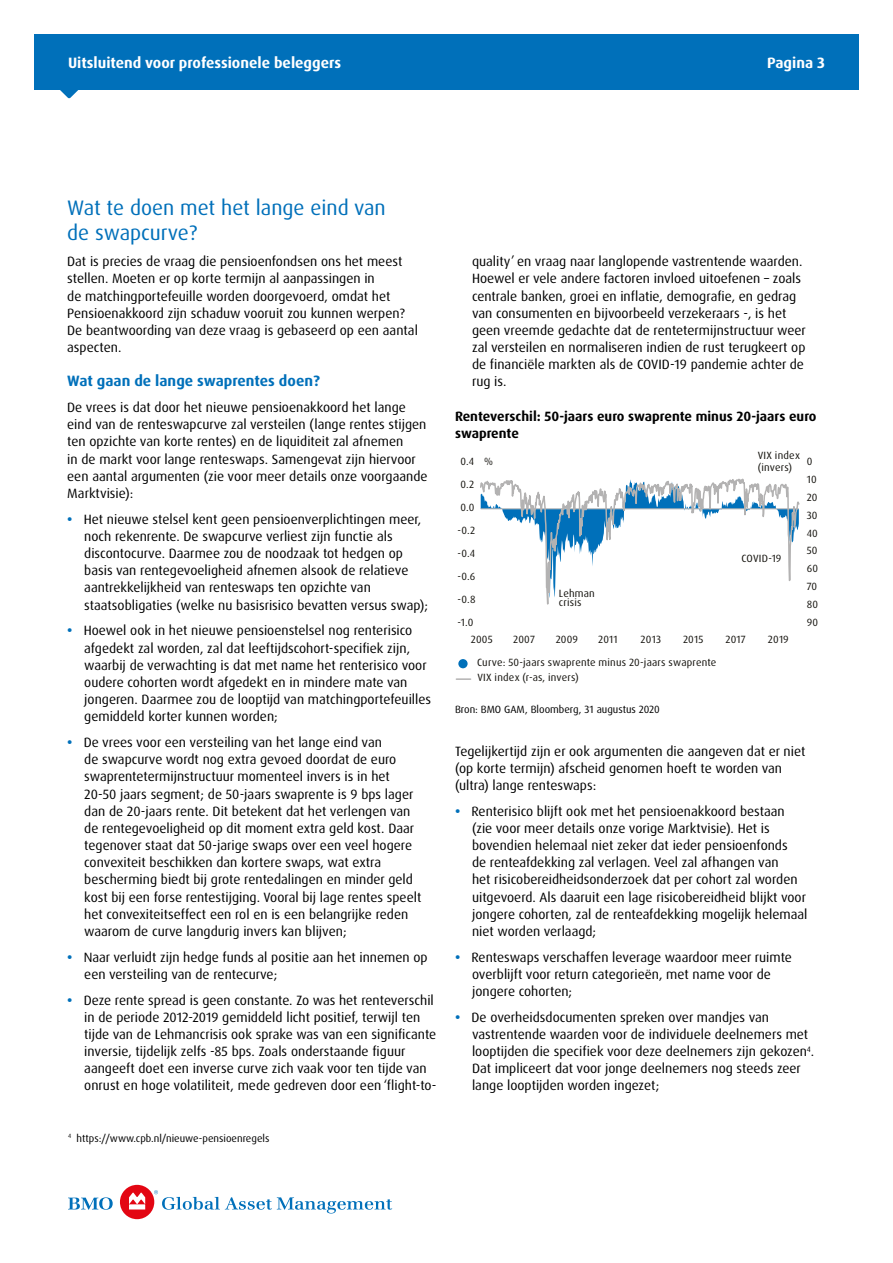
<style>
.page{position:relative;width:893px;height:1263px;background:#fff}
.page>*{position:absolute;margin:0;border:0;box-sizing:border-box;transform-origin:0 0}
.t1{font:21px/25.8px "Dax Pro";color:#0070ba}
.t2{font:700 15px "Dax Pro";color:#fff}
.t3{font:700 15px "Dax Pro";color:#0070ba}
.t4{font:13.5px/17.1px "Dax Pro";color:#000}
.t5{font:700 13.5px/17.1px "Dax Pro";color:#000}
.t6{font:10.5px/17.9px "Dax Pro";letter-spacing:.02em;color:#13110c}
.t7{font:10.5px "Dax Pro";color:#000}
.s1{font-weight:700;color:#0070ba}
</style>
<div class="page">
<div style="left:34px;top:34px;width:825px;height:56px;background:#0070ba"></div>
<svg style="left:60px;top:90px;width:18px;height:9px"></svg>
<svg style="left:68px;top:1197px;width:45px;height:13px"></svg>
<div style="left:120px;top:1185px;width:34px;height:34px;background:#e30613;border-radius:50%"></div>
<svg style="left:129px;top:1192px;width:16px;height:17px"></svg>
<svg style="left:154px;top:1190px;width:238px;height:23px"></svg>
<svg style="left:480px;top:478px;width:319px;height:127px"></svg>
<svg style="left:456px;top:678px;width:15px;height:2px"></svg>
<div style="left:458px;top:659px;width:10px;height:9px;background:#0070ba;border-radius:50%"></div>
<p class="t2" style="left:68px;top:53px;width:275px">Uitsluitend voor professionele beleggers</p>
<p class="t2" style="left:767px;top:53px;width:59px">Pagina 3</p>
<h1 class="t1" style="left:67px;top:195px;width:320px">Wat te doen met het lange eind van de swapcurve?</h1>
<p class="t4" style="left:67px;top:253px;width:352px">Dat is precies de vraag die pensioenfondsen ons het meest stellen. Moeten er op korte termijn al aanpassingen in<br>de matchingportefeuille worden doorgevoerd, omdat het Pensioenakkoord zijn schaduw vooruit zou kunnen werpen?<br>De beantwoording van deze vraag is gebaseerd op een aantal aspecten.</p>
<p class="t3" style="left:67px;top:371px;width:254px">Wat gaan de lange swaprentes doen?</p>
<p class="t4" style="left:67px;top:399px;width:362px">De vrees is dat door het nieuwe pensioenakkoord het lange eind van de renteswapcurve zal versteilen (lange rentes stijgen ten opzichte van korte rentes) en de liquiditeit zal afnemen<br>in de markt voor lange renteswaps. Samengevat zijn hiervoor een aantal argumenten (zie voor meer details onze voorgaande Marktvisie):</p>
<p class="t4" style="left:84px;top:511px;width:345px;text-indent:-17px"><span class="s1">•</span> Het nieuwe stelsel kent geen pensioenverplichtingen meer, noch rekenrente. De swapcurve verliest zijn functie als discontocurve. Daarmee zou de noodzaak tot hedgen op basis van rentegevoeligheid afnemen alsook de relatieve aantrekkelijkheid van renteswaps ten opzichte van staatsobligaties (welke nu basisrisico bevatten versus swap);</p>
<p class="t4" style="left:84px;top:622px;width:348px;text-indent:-17px"><span class="s1">•</span> Hoewel ook in het nieuwe pensioenstelsel nog renterisico afgedekt zal worden, zal dat leeftijdscohort-specifiek zijn, waarbij de verwachting is dat met name het renterisico voor oudere cohorten wordt afgedekt en in mindere mate van jongeren. Daarmee zou de looptijd van matchingportefeuilles gemiddeld korter kunnen worden;</p>
<p class="t4" style="left:84px;top:734px;width:339px;text-indent:-17px"><span class="s1">•</span> De vrees voor een versteiling van het lange eind van<br>de swapcurve wordt nog extra gevoed doordat de euro swaprentetermijnstructuur momenteel invers is in het 20-50 jaars segment; de 50-jaars swaprente is 9 bps lager dan de 20-jaars rente. Dit betekent dat het verlengen van de rentegevoeligheid op dit moment extra geld kost. Daar tegenover staat dat 50-jarige swaps over een veel hogere convexiteit beschikken dan kortere swaps, wat extra bescherming biedt bij grote rentedalingen en minder geld kost bij een forse rentestijging. Vooral bij lage rentes speelt het convexiteitseffect een rol en is een belangrijke reden waarom de curve langdurig invers kan blijven;</p>
<p class="t4" style="left:84px;top:948px;width:345px;text-indent:-17px"><span class="s1">•</span> Naar verluidt zijn hedge funds al positie aan het innemen op een versteiling van de rentecurve;</p>
<p class="t4" style="left:84px;top:991px;width:354px;text-indent:-17px"><span class="s1">•</span> Deze rente spread is geen constante. Zo was het renteverschil in de periode 2012-2019 gemiddeld licht positief, terwijl ten tijde van de Lehmancrisis ook sprake was van een significante inversie, tijdelijk zelfs -85 bps. Zoals onderstaande figuur aangeeft doet een inverse curve zich vaak voor ten tijde van onrust en hoge volatiliteit, mede gedreven door een ‘flight-to-</p>
<p class="t7" style="left:68px;top:1131px;width:203px"><sup>4</sup> https://www.cpb.nl/nieuwe-pensioenregels</p>
<p class="t4" style="left:472px;top:253px;width:335px">quality’ en vraag naar langlopende vastrentende waarden.<br>Hoewel er vele andere factoren invloed uitoefenen – zoals centrale banken, groei en inflatie, demografie, en gedrag van consumenten en bijvoorbeeld verzekeraars -, is het geen vreemde gedachte dat de rentetermijnstructuur weer zal versteilen en normaliseren indien de rust terugkeert op de financiële markten als de COVID-19 pandemie achter de rug is.</p>
<p class="t5" style="left:455px;top:408px;width:363px">Renteverschil: 50-jaars euro swaprente minus 20-jaars euro swaprente</p>
<p class="t6" style="left:807px;top:453px;width:13px">0<br>10<br>20<br>30<br>40<br>50<br>60<br>70<br>80</p>
<p class="t6" style="left:458px;top:613px;width:17px">-1.0</p>
<p class="t6" style="left:807px;top:613px;width:13px">90</p>
<p class="t6" style="left:484px;top:453px;width:10px">%</p>
<p class="t6" style="left:758px;top:450px;width:44px;line-height:11.2px">VIX index (invers)</p>
<p class="t6" style="left:461px;top:453px;width:15px">0.4</p>
<p class="t6" style="left:461px;top:476px;width:15px">0.2</p>
<p class="t6" style="left:461px;top:499px;width:15px">0.0</p>
<p class="t6" style="left:458px;top:521px;width:19px">-0.2</p>
<p class="t6" style="left:458px;top:544px;width:19px">-0.4</p>
<p class="t6" style="left:742px;top:549px;width:41px">COVID-19</p>
<p class="t6" style="left:458px;top:567px;width:19px">-0.6</p>
<p class="t6" style="left:559px;top:590px;width:37px;line-height:8.2px">Lehman crisis</p>
<p class="t6" style="left:458px;top:590px;width:19px">-0.8</p>
<p class="t6" style="left:471px;top:631px;width:23px">2005</p>
<p class="t6" style="left:513px;top:631px;width:23px">2007</p>
<p class="t6" style="left:556px;top:631px;width:24px">2009</p>
<p class="t6" style="left:598px;top:631px;width:21px">2011</p>
<p class="t6" style="left:641px;top:631px;width:22px">2013</p>
<p class="t6" style="left:683px;top:631px;width:22px">2015</p>
<p class="t6" style="left:725px;top:631px;width:22px">2017</p>
<p class="t6" style="left:768px;top:631px;width:22px">2019</p>
<p class="t6" style="left:477px;top:655px;width:241px;line-height:15.1px">Curve: 50-jaars swaprente minus 20-jaars swaprente<br>VIX index (r-as, invers)</p>
<p class="t7" style="left:455px;top:702px;width:206px">Bron: BMO GAM, Bloomberg, 31 augustus 2020</p>
<p class="t4" style="left:455px;top:742px;width:352px">Tegelijkertijd zijn er ook argumenten die aangeven dat er niet (op korte termijn) afscheid genomen hoeft te worden van (ultra) lange renteswaps:</p>
<p class="t4" style="left:472px;top:802px;width:337px;text-indent:-17px"><span class="s1">•</span> Renterisico blijft ook met het pensioenakkoord bestaan (zie voor meer details onze vorige Marktvisie). Het is bovendien helemaal niet zeker dat ieder pensioenfonds<br>de renteafdekking zal verlagen. Veel zal afhangen van<br>het risicobereidheidsonderzoek dat per cohort zal worden uitgevoerd. Als daaruit een lage risicobereidheid blijkt voor jongere cohorten, zal de renteafdekking mogelijk helemaal niet worden verlaagd;</p>
<p class="t4" style="left:472px;top:948px;width:321px;text-indent:-17px"><span class="s1">•</span> Renteswaps verschaffen leverage waardoor meer ruimte overblijft voor return categorieën, met name voor de jongere cohorten;</p>
<p class="t4" style="left:472px;top:1008px;width:344px;text-indent:-17px"><span class="s1">•</span> De overheidsdocumenten spreken over mandjes van vastrentende waarden voor de individuele deelnemers met looptijden die specifiek voor deze deelnemers zijn gekozen<sup>4</sup>.<br>Dat impliceert dat voor jonge deelnemers nog steeds zeer lange looptijden worden ingezet;</p>
</div>
